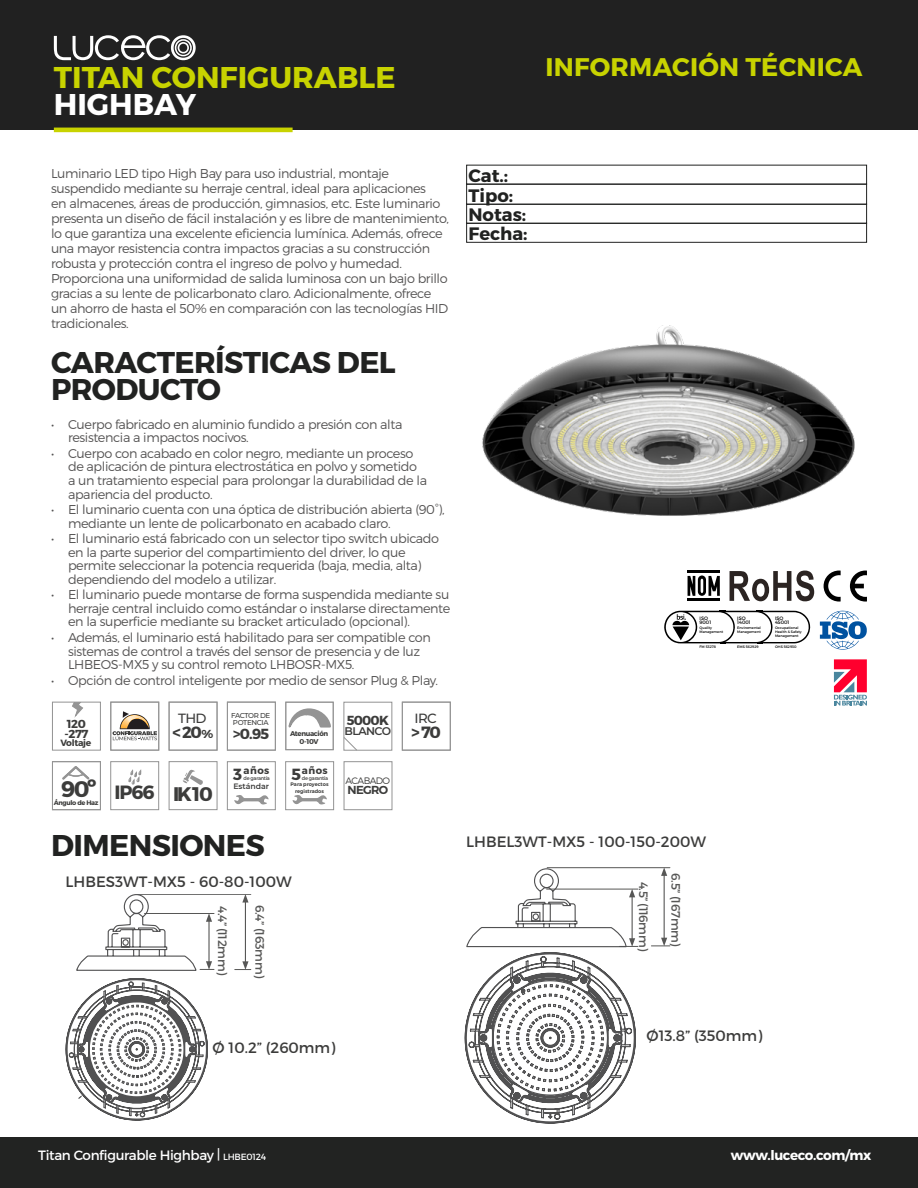
<style>
.page{position:relative;width:918px;height:1188px;background:#fff}
.page>*{position:absolute;margin:0;border:0;box-sizing:border-box;transform-origin:0 0}
.t1{font:700 30px/27px "Montserrat";letter-spacing:-.02em;color:#212221}
.t2{font:700 30px "Montserrat";color:#c8d300}
.t3{font:700 30px "Montserrat";color:#fff}
.t4{font:700 25.5px "Montserrat";letter-spacing:.01em;color:#c8d300}
.t5{font:700 22.5px "Montserrat";color:#3c3c3b}
.t6{font:700 19.65px "Montserrat";color:#3c3c3b}
.t7{font:700 19.2px "Montserrat";color:#3c3c3b}
.t8{font:700 18px/19.5px "Montserrat";color:#212221}
.t9{font:700 16.35px "Montserrat";color:#3c3c3b}
.t10{font:15px "Montserrat";color:#3c3c3b}
.t11{font:700 14.55px "Montserrat";color:#3c3c3b}
.t12{font:13.5px "Montserrat";letter-spacing:-.025em;color:#fff}
.t13{font:700 13.5px "Montserrat";letter-spacing:-.025em;color:#fff}
.t14{font:500 13.35px "Montserrat";letter-spacing:-.05em;color:#3c3c3b}
.t15{font:700 13.2px "Montserrat";letter-spacing:-.06em;color:#3c3c3b}
.t16{font:300 12.9px/13.5px "Montserrat";letter-spacing:-.03em;color:#555454}
.t17{font:12.15px "Montserrat";letter-spacing:-.035em;color:#575756}
.t18{font:700 11.55px/9.1px "Montserrat";letter-spacing:-.035em;color:#3c3c3b}
.t19{font:600 11.55px "Montserrat";letter-spacing:-.06em;color:#3c3c3b}
.t20{font:600 11.1px "Montserrat";letter-spacing:-.06em;color:#3c3c3b}
.t21{font:700 10.05px "Montserrat";letter-spacing:.045em;color:#3c3c3b}
.t22{font:300 9.3px "Montserrat";letter-spacing:-.06em;color:#3c3c3b}
.t23{font:700 9.15px "Montserrat";letter-spacing:-.03em;color:#3c3c3b}
.t24{font:600 7.8px "Montserrat";color:#3c3c3b}
.t25{font:500 7.05px/7.4px "Montserrat";letter-spacing:-.05em;color:#3c3c3b}
.t26{font:700 7.05px/7.2px "Montserrat";letter-spacing:-.05em;color:#3c3c3b;text-align:center}
.t27{font:700 6.6px "Montserrat";letter-spacing:-.05em;color:#3c3c3b}
.t28{font:600 5.1px/6.8px "Montserrat";color:#3c3c3b;text-align:center}
.t29{font:5.1px "Montserrat";letter-spacing:-.045em;color:#3c3c3b}
.t30{font:4.95px/4.8px "Montserrat";color:#000}
.t31{font:3.45px/4.3px "Montserrat";color:#000}
.s1{font-size:11.55px}
.s2{font-size:16.2px}
.s3{font-size:9px}
</style>
<div class="page">
<div style="left:0;top:0;width:918px;height:130px;background:#212121"></div>
<div style="left:0;top:1137px;width:918px;height:51px;background:#222322"></div>
<hr style="left:54px;top:128px;width:239px;height:4px;background:#c8d300">
<svg style="left:54px;top:35px;width:142px;height:25px"></svg>
<div style="left:52px;top:761px;width:49px;height:49px;border:1px solid #949494"></div>
<svg style="left:62px;top:766px;width:13px;height:14px"></svg>
<div style="left:343px;top:702px;width:49px;height:49px;border:1px solid #949494"></div>
<svg style="left:343px;top:736px;width:15px;height:15px"></svg>
<div style="left:466px;top:184px;width:401px;height:21px;border:1px solid #212221"></div>
<div style="left:466px;top:204px;width:401px;height:20px;border:1px solid #212221"></div>
<div style="left:466px;top:223px;width:401px;height:20px;border:1px solid #212221"></div>
<img style="left:482px;top:325px;width:373px;height:191px">
<hr style="left:208px;top:919px;width:2px;height:45px;background:#575756">
<svg style="left:206px;top:914px;width:6px;height:8px"></svg>
<hr style="left:145px;top:913px;width:69px;height:1px;background:#575756">
<svg style="left:200px;top:961px;width:14px;height:9px"></svg>
<hr style="left:245px;top:900px;width:1px;height:64px;background:#575756">
<svg style="left:242px;top:895px;width:7px;height:8px"></svg>
<hr style="left:138px;top:894px;width:113px;height:1px;background:#575756">
<svg style="left:235px;top:961px;width:16px;height:9px"></svg>
<hr style="left:664px;top:873px;width:1px;height:67px;background:#575756">
<svg style="left:661px;top:868px;width:6px;height:8px"></svg>
<hr style="left:547px;top:867px;width:123px;height:1px;background:#575756">
<svg style="left:651px;top:938px;width:19px;height:9px"></svg>
<div style="left:285px;top:702px;width:49px;height:48px;border:1px solid #949494"></div>
<svg style="left:288px;top:708px;width:44px;height:43px"></svg>
<div style="left:285px;top:761px;width:49px;height:49px;border:1px solid #949494"></div>
<svg style="left:293px;top:795px;width:34px;height:10px"></svg>
<div style="left:227px;top:702px;width:49px;height:49px;border:1px solid #949494"></div>
<svg style="left:72px;top:704px;width:3px;height:14px"></svg>
<div style="left:52px;top:702px;width:49px;height:49px;border:1px solid #949494"></div>
<div style="left:169px;top:702px;width:49px;height:49px;border:1px solid #949494"></div>
<div style="left:402px;top:702px;width:49px;height:49px;border:1px solid #949494"></div>
<div style="left:169px;top:761px;width:49px;height:49px;border:1px solid #949494"></div>
<svg style="left:197px;top:778px;width:6px;height:7px"></svg>
<div style="left:344px;top:761px;width:49px;height:49px;border:1px solid #949494"></div>
<div style="left:227px;top:761px;width:49px;height:49px;border:1px solid #949494"></div>
<svg style="left:234px;top:795px;width:35px;height:10px"></svg>
<svg style="left:730px;top:571px;width:84px;height:30px"></svg>
<svg style="left:824px;top:571px;width:43px;height:31px"></svg>
<hr style="left:688px;top:571px;width:32px;height:2px;background:#000">
<hr style="left:688px;top:598px;width:32px;height:3px;background:#000">
<svg style="left:688px;top:575px;width:32px;height:21px"></svg>
<svg style="left:664px;top:611px;width:146px;height:32px"></svg>
<svg style="left:834px;top:659px;width:33px;height:47px"></svg>
<svg style="left:820px;top:611px;width:47px;height:39px"></svg>
<svg style="left:65px;top:978px;width:143px;height:143px"></svg>
<svg style="left:75px;top:701px;width:122px;height:270px"></svg>
<svg style="left:464px;top:868px;width:174px;height:256px"></svg>
<h1 class="t2" style="left:54px;top:59px;width:343px">TITAN CONFIGURABLE</h1>
<h1 class="t3" style="left:54px;top:86px;width:144px">HIGHBAY</h1>
<h2 class="t4" style="left:545px;top:51px;width:319px">INFORMACIÓN TÉCNICA</h2>
<p class="t16" style="left:51px;top:165px;width:400px;line-height:15px">Luminario LED tipo High Bay para uso industrial, montaje suspendido mediante su herraje central, ideal para aplicaciones<br>en almacenes, áreas de producción, gimnasios, etc. Este luminario presenta un diseño de fácil instalación y es libre de mantenimiento, lo que garantiza una excelente eficiencia lumínica. Además, ofrece una mayor resistencia contra impactos gracias a su construcción robusta y protección contra el ingreso de polvo y humedad.<br>Proporciona una uniformidad de salida luminosa con un bajo brillo gracias a su lente de policarbonato claro. Adicionalmente, ofrece un ahorro de hasta el 50% en comparación con las tecnologías HID tradicionales.</p>
<h1 class="t1" style="left:51px;top:349px;width:346px">CARACTERÍSTICAS DEL<br>PRODUCTO</h1>
<p class="t16" style="left:68px;top:417px;width:336px;text-indent:-17px">• Cuerpo fabricado en aluminio fundido a presión con alta resistencia a impactos nocivos.</p>
<p class="t16" style="left:68px;top:446px;width:361px;text-indent:-17px">• Cuerpo con acabado en color negro, mediante un proceso de aplicación de pintura electrostática en polvo y sometido a un tratamiento especial para prolongar la durabilidad de la apariencia del producto.</p>
<p class="t16" style="left:68px;top:503px;width:378px;text-indent:-17px">• El luminario cuenta con una óptica de distribución abierta (90°), mediante un lente de policarbonato en acabado claro.</p>
<p class="t16" style="left:68px;top:532px;width:373px;text-indent:-17px">• El luminario está fabricado con un selector tipo switch ubicado en la parte superior del compartimiento del driver, lo que permite seleccionar la potencia requerida (baja, media, alta) dependiendo del modelo a utilizar.</p>
<p class="t16" style="left:68px;top:588px;width:384px;text-align:justify;text-indent:-17px">• El luminario puede montarse de forma suspendida mediante su herraje central incluido como estándar o instalarse directamente en la superficie mediante su bracket articulado (opcional).</p>
<p class="t16" style="left:68px;top:630px;width:364px;text-indent:-17px">• Además, el luminario está habilitado para ser compatible con sistemas de control a través del sensor de presencia y de luz<br>LHBEOS-MX5 y su control remoto LHBOSR-MX5.</p>
<p class="t16" style="left:51px;top:673px;width:389px">• Opción de control inteligente por medio de sensor Plug &amp; Play.</p>
<p class="t18" style="left:64px;top:720px;width:26px">120 -277</p>
<p class="t23" style="left:60px;top:737px;width:32px">Voltaje</p>
<h3 class="t5" style="left:61px;top:775px;width:37px">90º</h3>
<p class="t27" style="left:54px;top:799px;width:46px">Ángulo de Haz</p>
<h3 class="t7" style="left:115px;top:780px;width:41px">IP66</h3>
<p class="t14" style="left:178px;top:709px;width:30px">THD</p>
<p class="t9" style="left:173px;top:722px;width:42px">&lt; 20<span class="s1">%</span></p>
<h3 class="t6" style="left:173px;top:781px;width:41px">IK10</h3>
<p class="t25" style="left:231px;top:711px;width:41px">FACTOR DE<br>POTENCIA</p>
<p class="t11" style="left:233px;top:725px;width:38px">&gt;0.95</p>
<p class="t21" style="left:233px;top:764px;width:38px"><span class="s2">3</span>años</p>
<p class="t29" style="left:244px;top:775px;width:28px">de garantía</p>
<p class="t24" style="left:233px;top:781px;width:37px">Estándar</p>
<h1 class="t1" style="left:51px;top:833px;width:215px">DIMENSIONES</h1>
<p class="t26" style="left:290px;top:730px;width:40px">Atenuación<br>0-10V</p>
<p class="t21" style="left:291px;top:764px;width:38px"><span class="s2">5</span>años</p>
<p class="t29" style="left:302px;top:775px;width:28px">de garantía</p>
<p class="t28" style="left:291px;top:781px;width:39px">Para proyectos registrados</p>
<p class="t10" style="left:66px;top:872px;width:228px">LHBES3WT-MX5 - 60-80-100W</p>
<p class="t17" style="left:230px;top:906px;width:71px;rotate:90deg">4.4” (112mm)</p>
<p class="t17" style="left:267px;top:905px;width:75px;rotate:90deg">6.4” (163mm)</p>
<p class="t14" style="left:354px;top:709px;width:24px">IRC</p>
<p class="t14" style="left:415px;top:709px;width:24px">IRC</p>
<p class="t9" style="left:412px;top:722px;width:31px">&gt; 70</p>
<p class="t15" style="left:347px;top:712px;width:44px">5000K</p>
<p class="t20" style="left:345px;top:723px;width:48px">BLANCO</p>
<p class="t22" style="left:346px;top:775px;width:46px">ACABADO</p>
<p class="t19" style="left:348px;top:783px;width:42px">NEGRO</p>
<h3 class="t8" style="left:468px;top:166px;width:61px">Cat.:<br>Tipo:<br>Notas:<br>Fecha:</h3>
<p class="t30" style="left:700px;top:616px;width:13px">ISO<br>9001</p>
<p class="t31" style="left:700px;top:625px;width:25px">Quality<br>Management</p>
<p class="t30" style="left:737px;top:616px;width:15px">ISO<br>14001</p>
<p class="t31" style="left:737px;top:625px;width:25px">Enviromental<br>Management</p>
<p class="t30" style="left:775px;top:616px;width:16px">ISO<br>45001</p>
<p class="t31" style="left:775px;top:625px;width:28px">Occupational<br>Health &amp; Safety<br>Management</p>
<p class="t31" style="left:700px;top:645px;width:18px">FM 53278</p>
<p class="t31" style="left:737px;top:645px;width:23px">EMS 562929</p>
<p class="t31" style="left:775px;top:645px;width:23px">OHS 562930</p>
<p class="t10" style="left:466px;top:832px;width:241px">LHBEL3WT-MX5 - 100-150-200W</p>
<p class="t17" style="left:651px;top:882px;width:71px;rotate:90deg">4.5” (116mm)</p>
<p class="t17" style="left:683px;top:873px;width:75px;rotate:90deg">6.5” (167mm)</p>
<p class="t10" style="left:213px;top:1038px;width:124px">Ø 10.2” (260mm)</p>
<p class="t10" style="left:647px;top:1027px;width:117px">Ø13.8” (350mm)</p>
<p class="t12" style="left:38px;top:1147px;width:229px">Titan Configurable Highbay | <span class="s3">LHBE0124</span></p>
<p class="t13" style="left:731px;top:1147px;width:142px">www.luceco.com/mx</p>
</div>
